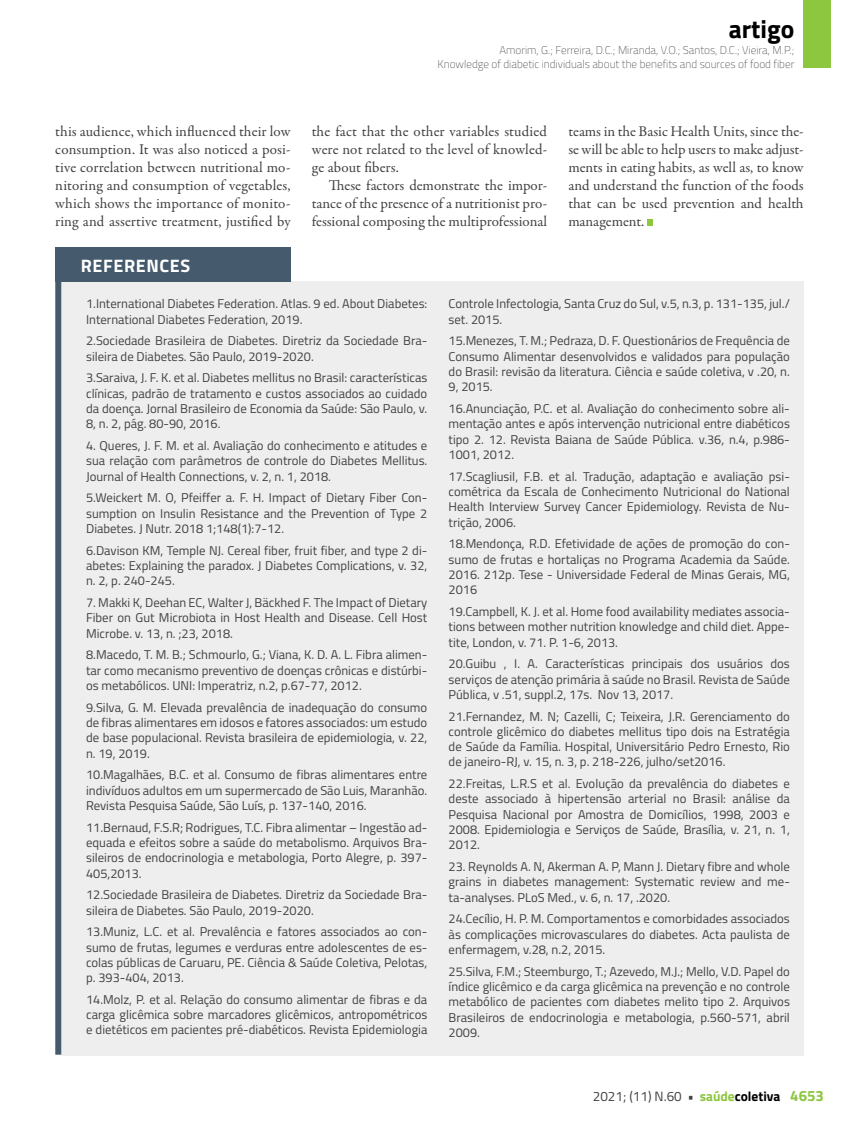
<style>
.page{position:relative;width:859px;height:1132px;background:#fff}
.page>*{position:absolute;margin:0;border:0;box-sizing:border-box;transform-origin:0 0}
.t1{font:700 25.5px "Titillium";color:#000}
.t2{font:700 18px "Titillium";letter-spacing:.035em;color:#fff}
.t3{font:15px/18px "Garamond Premr Pro";color:#414042;text-align:justify}
.t4{font:13.5px "Titillium";color:#414042}
.t5{font:12.75px/15.3px "Titillium";color:#414042;text-align:justify}
.t6{font:100 11.25px/13.5px "Titillium";color:#414042;text-align:right}
.s1{font-weight:700}
.s2{font-weight:700;color:#8dc63f}
.s3{font-weight:700;color:#000}
.s4{font-weight:700;font-size:15px;color:#8dc63f}
</style>
<div class="page">
<div style="left:804px;top:0;width:27px;height:68px;background:#8dc63f"></div>
<svg style="left:647px;top:220px;width:6px;height:6px"></svg>
<div style="left:61px;top:280px;width:743px;height:774px;background:#eeeeef"></div>
<div style="left:55px;top:247px;width:236px;height:35px;background:#455a6c"></div>
<div style="left:55px;top:263px;width:6px;height:791px;background:#455a6c"></div>
<h1 class="t1" style="left:729px;top:10px;width:67px">artigo</h1>
<p class="t6" style="left:438px;top:43px;width:358px">Amorim, G.; Ferreira, D.C.; Miranda, V.O.; Santos, D.C.; Vieira, M.P.;<br>Knowledge of diabetic individuals about the benefits and sources of food fiber</p>
<p class="t3" style="left:55px;top:122px;width:237px">this audience, which influenced their low consumption. It was also noticed a posi&shy;tive correlation between nutritional mo&shy;nitoring and consumption of vegetables, which shows the importance of monito&shy;ring and assertive treatment, justified by</p>
<p class="t3" style="left:312px;top:122px;width:237px">the fact that the other variables studied were not related to the level of knowled&shy;ge about fibers.</p>
<p class="t3" style="left:312px;top:176px;width:237px;text-indent:17px">These factors demonstrate the impor&shy;tance of the presence of a nutritionist pro&shy;fessional composing the multiprofessional</p>
<p class="t3" style="left:568px;top:122px;width:237px">teams in the Basic Health Units, since the&shy;se will be able to help users to make adjust&shy;ments in eating habits, as well as, to know and understand the function of the foods that can be used prevention and health management.</p>
<h2 class="t2" style="left:81px;top:252px;width:111px">REFERENCES</h2>
<p class="t5" style="left:86px;top:295px;width:343px">1.International Diabetes Federation. Atlas. 9 ed. About Diabetes:<br>International Diabetes Federation, 2019.</p>
<p class="t5" style="left:86px;top:332px;width:343px">2.Sociedade Brasileira de Diabetes. Diretriz da Sociedade Bra&shy;sileira de Diabetes. São Paulo, 2019-2020.</p>
<p class="t5" style="left:86px;top:369px;width:343px">3.Saraiva, J. F. K. et al. Diabetes mellitus no Brasil: características clínicas, padrão de tratamento e custos associados ao cuidado da doença. Jornal Brasileiro de Economia da Saúde: São Paulo, v.<br>8, n. 2, pág. 80-90, 2016.</p>
<p class="t5" style="left:86px;top:437px;width:343px">4. Queres, J. F. M. et al. Avaliação do conhecimento e atitudes e sua relação com parâmetros de controle do Diabetes Mellitus.<br>Journal of Health Connections, v. 2, n. 1, 2018.</p>
<p class="t5" style="left:86px;top:489px;width:343px">5.Weickert M. O, Pfeiffer a. F. H. Impact of Dietary Fiber Con&shy;sumption on Insulin Resistance and the Prevention of Type 2<br>Diabetes. J Nutr. 2018 1;148(1):7-12.</p>
<p class="t5" style="left:86px;top:541px;width:343px">6.Davison KM, Temple NJ. Cereal fiber, fruit fiber, and type 2 di&shy;abetes: Explaining the paradox. J Diabetes Complications, v. 32, n. 2, p. 240-245.</p>
<p class="t5" style="left:86px;top:594px;width:343px">7. Makki K, Deehan EC, Walter J, Bäckhed F. The Impact of Dietary Fiber on Gut Microbiota in Host Health and Disease. Cell Host Microbe. v. 13, n. ;23, 2018.</p>
<p class="t5" style="left:86px;top:646px;width:343px">8.Macedo, T. M. B.; Schmourlo, G.; Viana, K. D. A. L. Fibra alimen&shy;tar como mecanismo preventivo de doenças crônicas e distúrbi&shy;os metabólicos. UNI: Imperatriz, n.2, p.67-77, 2012.</p>
<p class="t5" style="left:86px;top:698px;width:343px">9.Silva, G. M. Elevada prevalência de inadequação do consumo de fibras alimentares em idosos e fatores associados: um estudo de base populacional. Revista brasileira de epidemiologia, v. 22, n. 19, 2019.</p>
<p class="t5" style="left:86px;top:766px;width:343px">10.Magalhães, B.C. et al. Consumo de fibras alimentares entre indivíduos adultos em um supermercado de São Luis, Maranhão.<br>Revista Pesquisa Saúde, São Luís, p. 137-140, 2016.</p>
<p class="t5" style="left:86px;top:818px;width:343px">11.Bernaud, F.S.R; Rodrigues, T.C. Fibra alimentar – Ingestão ad&shy;equada e efeitos sobre a saúde do metabolismo. Arquivos Bra&shy;sileiros de endocrinologia e metabologia, Porto Alegre, p. 397- 405,2013.</p>
<p class="t5" style="left:86px;top:886px;width:343px">12.Sociedade Brasileira de Diabetes. Diretriz da Sociedade Bra&shy;sileira de Diabetes. São Paulo, 2019-2020.</p>
<p class="t5" style="left:86px;top:923px;width:343px">13.Muniz, L.C. et al. Prevalência e fatores associados ao con&shy;sumo de frutas, legumes e verduras entre adolescentes de es&shy;colas públicas de Caruaru, PE. Ciência &amp; Saúde Coletiva, Pelotas, p. 393-404, 2013.</p>
<p class="t5" style="left:86px;top:990px;width:343px">14.Molz, P. et al. Relação do consumo alimentar de fibras e da carga glicêmica sobre marcadores glicêmicos, antropométricos e dietéticos em pacientes pré-diabéticos. Revista Epidemiologia</p>
<p class="t5" style="left:449px;top:295px;width:343px">Controle Infectologia, Santa Cruz do Sul, v.5, n.3, p. 131-135, jul./ set. 2015.</p>
<p class="t5" style="left:449px;top:332px;width:343px">15.Menezes, T. M.; Pedraza, D. F. Questionários de Frequência de Consumo Alimentar desenvolvidos e validados para população do Brasil: revisão da literatura. Ciência e saúde coletiva, v .20, n.<br>9, 2015.</p>
<p class="t5" style="left:449px;top:400px;width:343px">16.Anunciação, P.C. et al. Avaliação do conhecimento sobre ali&shy;mentação antes e após intervenção nutricional entre diabéticos tipo 2. 12. Revista Baiana de Saúde Pública. v.36, n.4, p.986- 1001, 2012.</p>
<p class="t5" style="left:449px;top:467px;width:343px">17.ScagliusiI, F.B. et al. Tradução, adaptação e avaliação psi&shy;cométrica da Escala de Conhecimento Nutricional do National Health Interview Survey Cancer Epidemiology. Revista de Nu&shy;trição, 2006.</p>
<p class="t5" style="left:449px;top:535px;width:343px">18.Mendonça, R.D. Efetividade de ações de promoção do con&shy;sumo de frutas e hortaliças no Programa Academia da Saúde.<br>2016. 212p. Tese - Universidade Federal de Minas Gerais, MG, 2016</p>
<p class="t5" style="left:449px;top:603px;width:343px">19.Campbell, K. J. et al. Home food availability mediates associa&shy;tions between mother nutrition knowledge and child diet. Appe&shy;tite, London, v. 71. P. 1-6, 2013.</p>
<p class="t5" style="left:449px;top:655px;width:343px">20.Guibu , I. A. Características principais dos usuários dos serviços de atenção primária à saúde no Brasil. Revista de Saúde Pública, v .51, suppl.2, 17s. Nov 13, 2017.</p>
<p class="t5" style="left:449px;top:707px;width:343px">21.Fernandez, M. N; Cazelli, C; Teixeira, J.R. Gerenciamento do controle glicêmico do diabetes mellitus tipo dois na Estratégia de Saúde da Família. Hospital, Universitário Pedro Ernesto, Rio de janeiro-RJ, v. 15, n. 3, p. 218-226, julho/set2016.</p>
<p class="t5" style="left:449px;top:775px;width:343px">22.Freitas, L.R.S et al. Evolução da prevalência do diabetes e deste associado à hipertensão arterial no Brasil: análise da Pesquisa Nacional por Amostra de Domicílios, 1998, 2003 e 2008. Epidemiologia e Serviços de Saúde, Brasília, v. 21, n. 1, 2012.</p>
<p class="t5" style="left:449px;top:858px;width:343px">23. Reynolds A. N, Akerman A. P, Mann J. Dietary fibre and whole grains in diabetes management: Systematic review and me&shy;ta-analyses. PLoS Med., v. 6, n. 17, .2020.</p>
<p class="t5" style="left:449px;top:910px;width:343px">24.Cecílio, H. P. M. Comportamentos e comorbidades associados às complicações microvasculares do diabetes. Acta paulista de enfermagem, v.28, n.2, 2015.</p>
<p class="t5" style="left:449px;top:962px;width:343px">25.Silva, F.M.; Steemburgo, T.; Azevedo, M.J.; Mello, V.D. Papel do índice glicêmico e da carga glicêmica na prevenção e no controle metabólico de pacientes com diabetes melito tipo 2. Arquivos Brasileiros de endocrinologia e metabologia, p.560-571, abril 2009.</p>
<p class="t4" style="left:593px;top:1086px;width:233px">2021; (11) N.60 <span class="s1">•</span> <span class="s2">saúde</span><span class="s3">coletiva</span> <span class="s4">4653</span></p>
</div>
